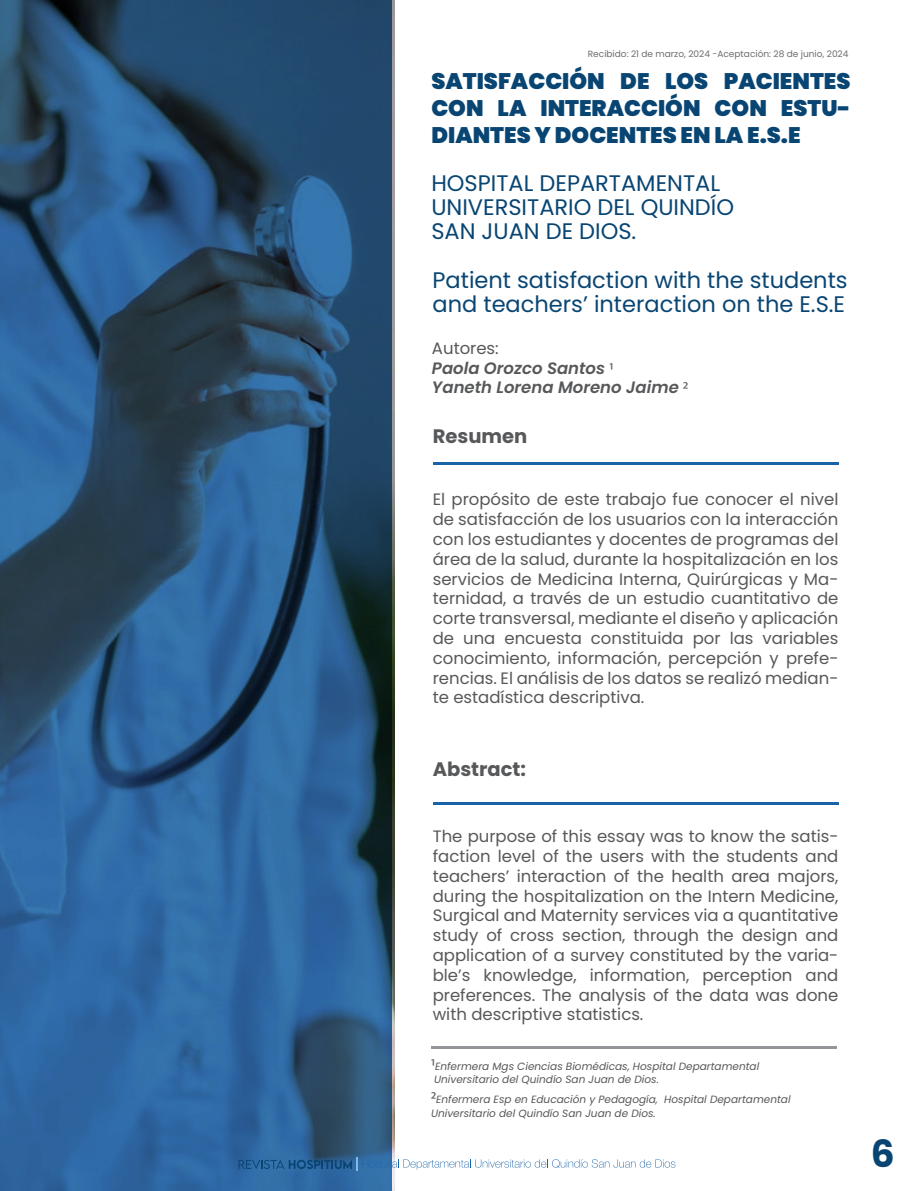
<style>
.page{position:relative;width:915px;height:1191px;background:#fff}
.page>*{position:absolute;margin:0;border:0;box-sizing:border-box;transform-origin:0 0}
.t1{font:700 37.5px "Poppins";color:#084573}
.t2{font:22.5px/24px "Poppins";color:#084573}
.t3{font:900 22.5px/27px "Poppins";color:#084573;text-align:justify}
.t4{font:700 19.5px "Poppins";color:#57585a}
.t5{font:16.5px/19.8px "Poppins";color:#57585a;text-align:justify}
.t6{font:italic 600 16.5px/19.8px "Poppins";color:#57585a}
.t7{font:italic 10.5px/12.6px "Poppins";color:#57585a}
.t8{font:9px "Poppins";color:#6c6d70}
.s1{font-weight:400;font-style:normal}
.s2{font-family:"Myriad Pro";font-weight:400;font-style:normal}
.s3{font-family:"Myriad Pro";font-style:normal;font-size:16.5px}
</style>
<div class="page">
<hr style="left:432px;top:462px;width:406px;height:2px;background:#1964a8">
<hr style="left:432px;top:802px;width:406px;height:2px;background:#1964a8">
<hr style="left:431px;top:1046px;width:405px;height:2px;background:#939598">
<svg style="left:0;top:0;width:391px;height:1191px"></svg>
<svg style="left:238px;top:1157px;width:437px;height:14px"></svg>
<p class="t8" style="left:587px;top:49px;width:262px">Recibido: 21 de marzo, 2024 -Aceptación: 28 de junio, 2024</p>
<h2 class="t3" style="left:431px;top:67px;width:420px">SATISFACCIÓN DE LOS PACIENTES CON LA INTERACCIÓN CON ESTU-DIANTES Y DOCENTES EN LA E.S.E</h2>
<h2 class="t2" style="left:431px;top:171px;width:304px">HOSPITAL DEPARTAMENTAL<br>UNIVERSITARIO DEL QUINDÍO<br>SAN JUAN DE DIOS.</h2>
<h2 class="t2" style="left:432px;top:268px;width:416px">Patient satisfaction with the students and teachers’ interaction on the E.S.E</h2>
<p class="t6" style="left:432px;top:338px;width:258px"><span class="s1">Autores:<br></span>Paola Orozco Santos <span class="s2">1<br></span>Yaneth Lorena Moreno Jaime <span class="s2">2</span></p>
<p class="t4" style="left:432px;top:425px;width:96px">Resumen</p>
<p class="t5" style="left:432px;top:490px;width:407px">El propósito de este trabajo fue conocer el nivel de satisfacción de los usuarios con la interacción con los estudiantes y docentes de programas del área de la salud, durante la hospitalización en los servicios de Medicina Interna, Quirúrgicas y Ma&shy;ternidad, a través de un estudio cuantitativo de corte transversal, mediante el diseño y aplicación de una encuesta constituida por las variables conocimiento, información, percepción y prefe&shy;rencias. El análisis de los datos se realizó median&shy;te estadística descriptiva.</p>
<p class="t4" style="left:432px;top:758px;width:95px">Abstract:</p>
<p class="t5" style="left:432px;top:826px;width:407px">The purpose of this essay was to know the satis&shy;faction level of the users with the students and teachers’ interaction of the health area majors, during the hospitalization on the Intern Medicine, Surgical and Maternity services via a quantitative study of cross section, through the design and application of a survey constituted by the varia&shy;ble’s knowledge, information, perception and preferences. The analysis of the data was done with descriptive statistics.</p>
<p class="t7" style="left:431px;top:1060px;width:330px"><span class="s3">1</span>Enfermera Mgs Ciencias Biomédicas, Hospital Departamental<br>Universitario del Quindío San Juan de Dios.</p>
<p class="t7" style="left:431px;top:1092px;width:361px;line-height:14.4px"><span class="s3">2</span>Enfermera Esp en Educación y Pedagogía, Hospital Departamental<br>Universitario del Quindío San Juan de Dios.</p>
<h1 class="t1" style="left:870px;top:1132px;width:25px">6</h1>
</div>
